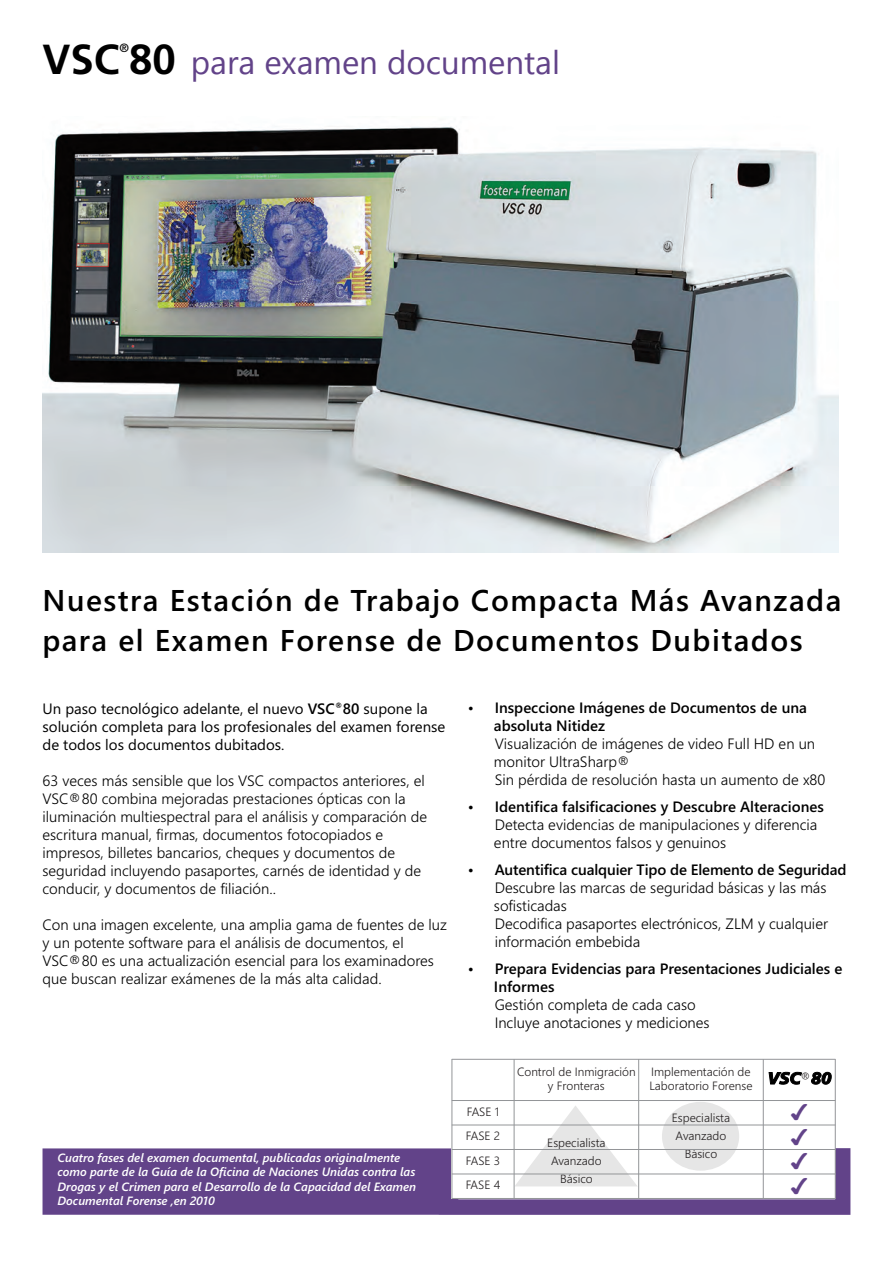
<style>
.page{position:relative;width:893px;height:1263px;background:#fff}
.page>*{position:absolute;margin:0;border:0;box-sizing:border-box;transform-origin:0 0}
.t1{font:700 42px "Frutiger LT Pro";color:#000}
.t2{font:33px "Segoe UI";color:#624389}
.t3{font:600 30px/40.5px "Segoe UI";letter-spacing:.05em;color:#000}
.t4{font:21px "Arial Unicode MS";color:#624389}
.t5{font:300 15px/18px "Segoe UI";color:#000}
.t6{font:15px/18px "Segoe UI";color:#000}
.t7{font:600 15px/18px "Segoe UI";color:#000}
.t8{font:italic 600 12px/14.4px "Segoe UI";color:#fff}
.t9{font:300 12px/14.4px "Segoe UI";color:#231f20;text-align:center}
.t10{font:12px "Frutiger LT Pro";color:#000}
.s1{font-family:"Frutiger LT Pro";font-weight:700;font-size:42px;color:#000}
.s2{font-weight:600}
.s3{font-weight:300}
</style>
<div class="page">
<svg style="left:43px;top:1148px;width:807px;height:67px;fill:#624389"></svg>
<div style="left:662px;top:1102px;width:77px;height:69px;background:#e6e6e6;border-radius:50%"></div>
<svg style="left:515px;top:1106px;width:123px;height:80px"></svg>
<div style="left:452px;top:1125px;width:62px;height:24px;background:#fff"></div>
<div style="left:452px;top:1149px;width:62px;height:25px;background:#fff"></div>
<div style="left:452px;top:1174px;width:62px;height:25px;background:#fff"></div>
<hr style="left:452px;top:1059px;width:1px;height:140px;background:#939598">
<hr style="left:514px;top:1059px;width:1px;height:140px;background:#939598">
<hr style="left:638px;top:1059px;width:1px;height:140px;background:#939598">
<hr style="left:763px;top:1059px;width:1px;height:140px;background:#939598">
<hr style="left:835px;top:1059px;width:1px;height:140px;background:#939598">
<hr style="left:452px;top:1059px;width:383px;height:1px;background:#939598">
<hr style="left:452px;top:1100px;width:383px;height:1px;background:#939598">
<hr style="left:452px;top:1125px;width:383px;height:1px;background:#939598">
<hr style="left:452px;top:1149px;width:383px;height:1px;background:#939598">
<hr style="left:452px;top:1174px;width:383px;height:1px;background:#939598">
<hr style="left:452px;top:1198px;width:383px;height:1px;background:#939598">
<img style="left:43px;top:126px;width:795px;height:427px">
<p class="t1" style="left:43px;top:35px;width:79px">VSC</p>
<p class="t10" style="left:120px;top:41px;width:11px">®</p>
<p class="t2" style="left:129px;top:39px;width:432px"><span class="s1">80</span> para examen documental</p>
<p class="t3" style="left:43px;top:583px;width:800px">Nuestra Estación de Trabajo Compacta Más Avanzada para el Examen Forense de Documentos Dubitados</p>
<p class="t6" style="left:43px;top:701px;width:404px">Un paso tecnológico adelante, el nuevo <span class="s2">VSC</span><sup>®</sup><span class="s2">80</span> supone la solución completa para los profesionales del examen forense de todos los documentos dubitados.</p>
<p class="t5" style="left:43px;top:773px;width:386px">63 veces más sensible que los VSC compactos anteriores, el VSC®80 combina mejoradas prestaciones ópticas con la iluminación multiespectral para el análisis y comparación de escritura manual, firmas, documentos fotocopiados e impresos, billetes bancarios, cheques y documentos de seguridad incluyendo pasaportes, carnés de identidad y de conducir, y documentos de filiación..</p>
<p class="t5" style="left:43px;top:917px;width:406px">Con una imagen excelente, una amplia gama de fuentes de luz y un potente software para el análisis de documentos, el VSC®80 es una actualización esencial para los examinadores que buscan realizar exámenes de la más alta calidad.</p>
<p class="t8" style="left:58px;top:1151px;width:360px">Cuatro fases del examen documental, publicadas originalmente como parte de la Guía de la Oficina de Naciones Unidas contra las Drogas y el Crimen para el Desarrollo de la Capacidad del Examen Documental Forense ,en 2010</p>
<p class="t5" style="left:494px;top:700px;width:333px;text-indent:-26px"><span class="s2">• Inspeccione Imágenes de Documentos de una absoluta Nitidez<br></span>Visualización de imágenes de video Full HD en un monitor UltraSharp®<br>Sin pérdida de resolución hasta un aumento de x80</p>
<p class="t5" style="left:494px;top:799px;width:331px;text-indent:-26px"><span class="s2">• Identifica falsificaciones y Descubre Alteraciones<br></span>Detecta evidencias de manipulaciones y diferencia entre documentos falsos y genuinos</p>
<p class="t5" style="left:494px;top:862px;width:354px;text-indent:-26px"><span class="s2">• Autentifica cualquier Tipo de Elemento de Seguridad </span>Descubre las marcas de seguridad básicas y las más sofisticadas<br>Decodifica pasaportes electrónicos, ZLM y cualquier información embebida</p>
<p class="t7" style="left:494px;top:961px;width:350px;text-indent:-26px">• Prepara Evidencias para Presentaciones Judiciales e<br>Informes<br><span class="s3">Gestión completa de cada caso<br>Incluye anotaciones y mediciones</span></p>
<p class="t9" style="left:467px;top:1106px;width:34px">FASE 1</p>
<p class="t9" style="left:517px;top:1066px;width:120px">Control de Inmigración y Fronteras</p>
<p class="t9" style="left:649px;top:1066px;width:183px;text-align:left">Implementación de<br>Laboratorio Forense <sup>VSC</sup>®<sup>80</sup></p>
<p class="t9" style="left:672px;top:1112px;width:60px">Especialista</p>
<p class="t4" style="left:790px;top:1101px;width:19px">✔</p>
<p class="t9" style="left:466px;top:1130px;width:36px">FASE 2</p>
<p class="t9" style="left:547px;top:1137px;width:60px">Especialista</p>
<p class="t9" style="left:466px;top:1155px;width:36px">FASE 3</p>
<p class="t9" style="left:551px;top:1155px;width:52px">Avanzado</p>
<p class="t9" style="left:676px;top:1130px;width:52px">Avanzado</p>
<p class="t4" style="left:790px;top:1125px;width:19px">✔</p>
<p class="t9" style="left:685px;top:1148px;width:34px">Básico</p>
<p class="t4" style="left:790px;top:1150px;width:19px">✔</p>
<p class="t9" style="left:466px;top:1179px;width:36px">FASE 4</p>
<p class="t9" style="left:560px;top:1173px;width:34px">Básico</p>
<p class="t4" style="left:790px;top:1174px;width:19px">✔</p>
</div>
